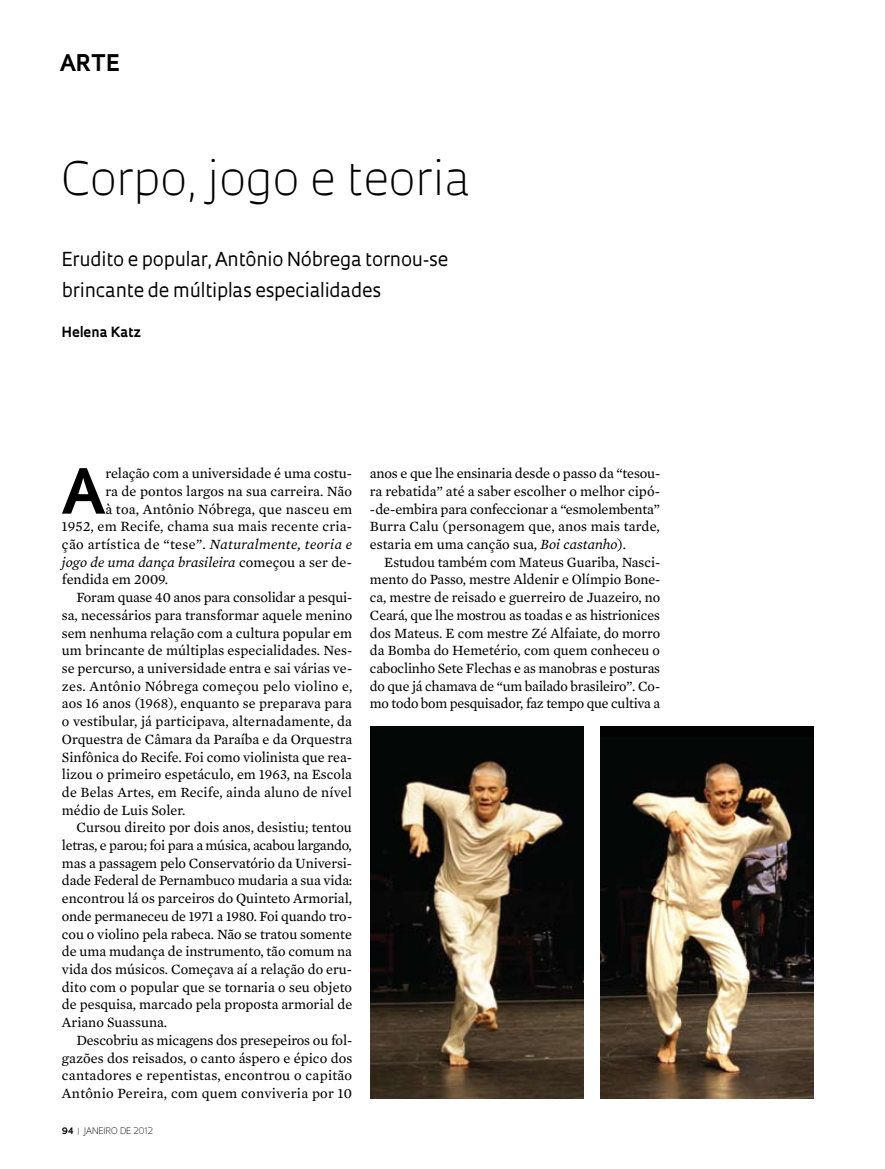
<style>
.page{position:relative;width:885px;height:1169px;background:#fff}
.page>*{position:absolute;margin:0;border:0;box-sizing:border-box;transform-origin:0 0}
.t1{font:700 60.45px "Fapesp";color:#000}
.t2{font:300 44.85px "Fapesp";color:#000}
.t3{font:700 22.35px "Fapesp";color:#000}
.t4{font:18.75px/30.9px "Fapesp";letter-spacing:-.01em;color:#000}
.t5{font:14.4px/17.7px "Mercury Text G2";color:#000;text-align:justify}
.t6{font:14.4px "Mercury Text G2";letter-spacing:.02em;color:#000}
.t7{font:14.4px "Mercury Text G2";letter-spacing:-.02em;color:#000}
.t8{font:italic 14.4px "Mercury Text G2";letter-spacing:.005em;color:#000}
.t9{font:700 13.65px "Fapesp";letter-spacing:.015em;color:#000}
.t10{font:300 8.7px "Fapesp";color:#000}
.s1{font-style:italic}
.s2{font-style:normal}
.s3{font-weight:700}
.s4{font-weight:700;color:#939598}
</style>
<div class="page">
<img style="left:370px;top:726px;width:213px;height:372px">
<div style="left:601px;top:726px;width:213px;height:372px;background:#020202"></div>
<img style="left:601px;top:761px;width:213px;height:337px">
<h3 class="t3" style="left:61px;top:47px;width:60px">Arte</h3>
<h2 class="t2" style="left:62px;top:147px;width:410px">Corpo, jogo e teoria</h2>
<h3 class="t4" style="left:62px;top:242px;width:388px">Erudito e popular, Antônio Nóbrega tornou-se brincante de múltiplas especialidades</h3>
<p class="t9" style="left:62px;top:322px;width:80px">Helena Katz</p>
<h1 class="t1" style="left:63px;top:450px;width:42px">A</h1>
<p class="t5" style="left:105px;top:464px;width:248px">relação com a universidade é uma costu-</p>
<p class="t5" style="left:105px;top:481px;width:248px">ra de pontos largos na sua carreira. Não</p>
<p class="t5" style="left:105px;top:499px;width:249px">à toa, Antônio Nóbrega, que nasceu em</p>
<p class="t5" style="left:62px;top:517px;width:292px">1952, em Recife, chama sua mais recente cria-</p>
<p class="t6" style="left:62px;top:534px;width:292px">ção artística de “tese”. <span class="s1">Naturalmente, teoria e</span></p>
<p class="t8" style="left:62px;top:551px;width:292px">jogo de uma dança brasileira <span class="s2">começou a ser de-</span></p>
<p class="t5" style="left:62px;top:570px;width:108px">fendida em 2009.</p>
<p class="t5" style="left:76px;top:588px;width:278px">Foram quase 40 anos para consolidar a pesqui-</p>
<p class="t5" style="left:62px;top:605px;width:292px">sa, necessários para transformar aquele menino</p>
<p class="t5" style="left:62px;top:623px;width:292px">sem nenhuma relação com a cultura popular em</p>
<p class="t5" style="left:62px;top:641px;width:292px">um brincante de múltiplas especialidades. Nes-</p>
<p class="t5" style="left:62px;top:658px;width:292px">se percurso, a universidade entra e sai várias ve-</p>
<p class="t6" style="left:62px;top:675px;width:292px">zes. Antônio Nóbrega começou pelo violino e,</p>
<p class="t5" style="left:62px;top:694px;width:292px">aos 16 anos (1968), enquanto se preparava para</p>
<p class="t5" style="left:62px;top:711px;width:292px">o vestibular, já participava, alternadamente, da</p>
<p class="t5" style="left:62px;top:729px;width:292px">Orquestra de Câmara da Paraíba e da Orquestra</p>
<p class="t5" style="left:62px;top:747px;width:292px">Sinfônica do Recife. Foi como violinista que rea-</p>
<p class="t5" style="left:62px;top:765px;width:292px">lizou o primeiro espetáculo, em 1963, na Escola</p>
<p class="t5" style="left:62px;top:782px;width:292px">de Belas Artes, em Recife, ainda aluno de nível</p>
<p class="t5" style="left:62px;top:800px;width:125px">médio de Luis Soler.</p>
<p class="t5" style="left:76px;top:818px;width:277px">Cursou direito por dois anos, desistiu; tentou</p>
<p class="t7" style="left:62px;top:835px;width:291px">letras, e parou; foi para a música, acabou largando,</p>
<p class="t5" style="left:62px;top:853px;width:292px">mas a passagem pelo Conservatório da Universi-</p>
<p class="t5" style="left:62px;top:871px;width:292px">dade Federal de Pernambuco mudaria a sua vida:</p>
<p class="t5" style="left:62px;top:888px;width:292px">encontrou lá os parceiros do Quinteto Armorial,</p>
<p class="t5" style="left:62px;top:906px;width:292px">onde permaneceu de 1971 a 1980. Foi quando tro-</p>
<p class="t5" style="left:62px;top:924px;width:291px">cou o violino pela rabeca. Não se tratou somente</p>
<p class="t5" style="left:62px;top:942px;width:292px">de uma mudança de instrumento, tão comum na</p>
<p class="t5" style="left:62px;top:959px;width:292px">vida dos músicos. Começava aí a relação do eru-</p>
<p class="t5" style="left:62px;top:977px;width:292px">dito com o popular que se tornaria o seu objeto</p>
<p class="t5" style="left:62px;top:995px;width:292px">de pesquisa, marcado pela proposta armorial de</p>
<p class="t5" style="left:62px;top:1012px;width:107px">Ariano Suassuna.</p>
<p class="t5" style="left:76px;top:1030px;width:277px">Descobriu as micagens dos presepeiros ou fol-</p>
<p class="t5" style="left:62px;top:1048px;width:292px">gazões dos reisados, o canto áspero e épico dos</p>
<p class="t5" style="left:62px;top:1066px;width:292px">cantadores e repentistas, encontrou o capitão</p>
<p class="t6" style="left:62px;top:1082px;width:292px">Antônio Pereira, com quem conviveria por 10</p>
<p class="t10" style="left:62px;top:1124px;width:93px"><span class="s3">94</span> <span class="s4">|</span> janeiro DE 2012</p>
<p class="t5" style="left:370px;top:464px;width:292px">anos e que lhe ensinaria desde o passo da “tesou&shy;ra rebatida” até a saber escolher o melhor cipó--de-embira para confeccionar a “esmolembenta” Burra Calu (personagem que, anos mais tarde, estaria em uma canção sua, <span class="s1">Boi castanho</span>).</p>
<p class="t5" style="left:370px;top:552px;width:292px;text-indent:14px">Estudou também com Mateus Guariba, Nasci&shy;mento do Passo, mestre Aldenir e Olímpio Bone&shy;ca, mestre de reisado e guerreiro de Juazeiro, no Ceará, que lhe mostrou as toadas e as histrionices dos Mateus. E com mestre Zé Alfaiate, do morro da Bomba do Hemetério, com quem conheceu o caboclinho Sete Flechas e as manobras e posturas do que já chamava de “um bailado brasileiro”. Co&shy;mo todo bom pesquisador, faz tempo que cultiva a</p>
</div>
